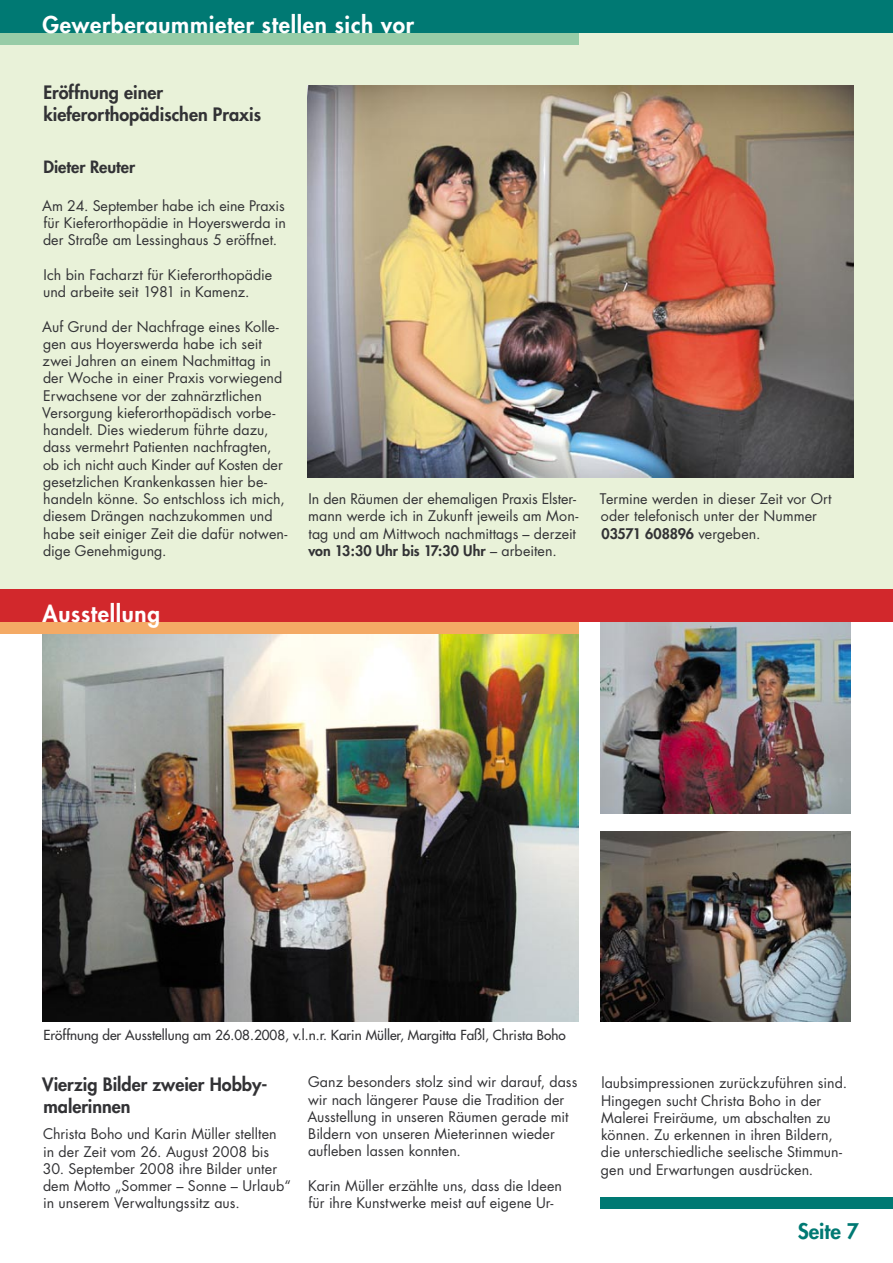
<style>
.page{position:relative;width:893px;height:1263px;background:#fff}
.page>*{position:absolute;margin:0;border:0;box-sizing:border-box;transform-origin:0 0}
.Themen{font:800 22.5px "Futura";letter-spacing:.03em;color:#fff}
.Überschrift_1{font:800 21px "Futura";color:#007973}
.Unterüberschrift{font:800 18px/21.6px "Futura";color:#323235}
.Mengentexte{font:800 16.5px "Futura";color:#323235}
.Mengentexte-2{font:14.25px/17.2px "Futura";color:#323235}
.Bildunterschrift{font:13.5px "Futura";color:#323235}
.s1{font-weight:800}
</style>
<div class="page">
<div style="left:0;top:20px;width:893px;height:568px;background:#e9f2d9"></div>
<div style="left:600px;top:1197px;width:293px;height:12px;background:#007973"></div>
<div style="left:0;top:0;width:893px;height:33px;background:#007973"></div>
<div style="left:0;top:33px;width:578px;height:12px;background:#97cca7"></div>
<img style="left:308px;top:85px;width:546px;height:393px">
<img style="left:43px;top:634px;width:535px;height:388px">
<img style="left:600px;top:832px;width:250px;height:190px">
<img style="left:600px;top:622px;width:250px;height:191px">
<div style="left:0;top:589px;width:893px;height:33px;background:#d2282c"></div>
<div style="left:0;top:622px;width:578px;height:12px;background:#f4aa65"></div>
<p class="Themen" style="left:43px;top:10px;width:373px">Gewerberaummieter stellen sich vor</p>
<p class="Unterüberschrift" style="left:43px;top:82px;width:121px">Eröffnung einer</p>
<p class="Unterüberschrift" style="left:43px;top:103px;width:219px">kieferorthopädischen Praxis</p>
<p class="Mengentexte" style="left:43px;top:156px;width:93px">Dieter Reuter</p>
<p class="Mengentexte-2" style="left:42px;top:197px;width:245px;text-align:justify">Am 24. September habe ich eine Praxis für Kieferorthopädie in Hoyerswerda in der Straße am Lessinghaus 5 eröffnet.</p>
<p class="Mengentexte-2" style="left:43px;top:266px;width:231px">Ich bin Facharzt für Kieferorthopädie und arbeite seit 1981 in Kamenz.</p>
<p class="Mengentexte-2" style="left:42px;top:318px;width:247px">Auf Grund der Nachfrage eines Kolle&shy;gen aus Hoyerswerda habe ich seit zwei Jahren an einem Nachmittag in der Woche in einer Praxis vorwiegend Erwachsene vor der zahnärztlichen Versorgung kieferorthopädisch vorbe&shy;handelt. Dies wiederum führte dazu, dass vermehrt Patienten nachfragten, ob ich nicht auch Kinder auf Kosten der gesetzlichen Krankenkassen hier be&shy;handeln könne. So entschloss ich mich, diesem Drängen nachzukommen und habe seit einiger Zeit die dafür notwen&shy;dige Genehmigung.</p>
<p class="Themen" style="left:43px;top:599px;width:119px">Ausstellung</p>
<p class="Mengentexte-2" style="left:308px;top:490px;width:271px">In den Räumen der ehemaligen Praxis Elster&shy;mann werde ich in Zukunft jeweils am Mon&shy;tag und am Mittwoch nachmittags – derzeit <span class="s1">von 13:30 Uhr bis 17:30 Uhr</span> – arbeiten.</p>
<p class="Mengentexte-2" style="left:600px;top:490px;width:233px">Termine werden in dieser Zeit vor Ort oder telefonisch unter der Nummer<br><span class="s1">03571 608896</span> vergeben.</p>
<p class="Bildunterschrift" style="left:43px;top:1026px;width:524px">Eröffnung der Ausstellung am 26.08.2008, v.l.n.r. Karin Müller, Margitta Faßl, Christa Boho</p>
<p class="Unterüberschrift" style="left:42px;top:1074px;width:227px">Vierzig Bilder zweier Hobby&shy;malerinnen</p>
<p class="Mengentexte-2" style="left:43px;top:1125px;width:235px">Christa Boho und Karin Müller stellten in der Zeit vom 26. August 2008 bis</p>
<p class="Mengentexte-2" style="left:43px;top:1160px;width:250px">30. September 2008 ihre Bilder unter dem Motto „Sommer – Sonne – Urlaub“ in unserem Verwaltungssitz aus.</p>
<p class="Mengentexte-2" style="left:307px;top:1074px;width:272px">Ganz besonders stolz sind wir darauf, dass wir nach längerer Pause die Tradition der Ausstellung in unseren Räumen gerade mit Bildern von unseren Mieterinnen wieder aufleben lassen konnten.</p>
<p class="Mengentexte-2" style="left:308px;top:1177px;width:255px">Karin Müller erzählte uns, dass die Ideen für ihre Kunstwerke meist auf eigene Ur-</p>
<p class="Mengentexte-2" style="left:601px;top:1075px;width:248px">laubsimpressionen zurückzuführen sind.<br>Hingegen sucht Christa Boho in der Malerei Freiräume, um abschalten zu können. Zu erkennen in ihren Bildern, die unterschiedliche seelische Stimmun&shy;gen und Erwartungen ausdrücken.</p>
<p class="Überschrift_1" style="left:798px;top:1218px;width:63px">Seite 7</p>
</div>
